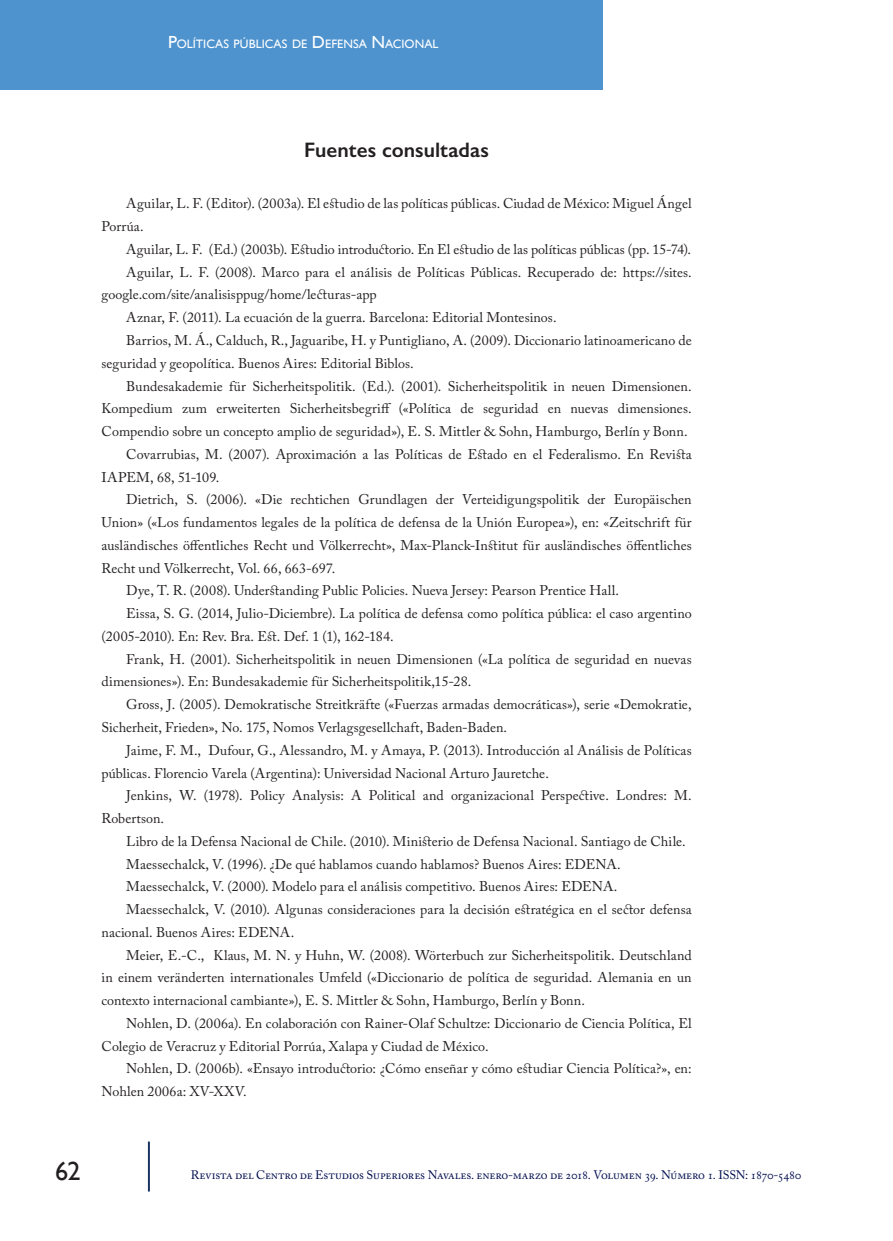
<style>
.page{position:relative;width:893px;height:1241px;background:#fff}
.page>*{position:absolute;margin:0;border:0;box-sizing:border-box;transform-origin:0 0}
.t1{font:26.25px "Gill Sans";color:#231f20}
._03_Subtítulos{font:600 21px "Gill Sans";letter-spacing:.005em;color:#231f20}
._17_Bibliografía{font:14px/22.8px "Adobe Caslon Pro";letter-spacing:.005em;color:#231f20}
.t2{font:12.25px "Adobe Caslon Pro";letter-spacing:-.015em;color:#030e4f}
.t3{font:12.25px "Gill Sans";color:#fff}
.s1{font-size:17.5px}
</style>
<div class="page">
<hr style="left:148px;top:1141px;width:2px;height:50px;background:#183463">
<div style="left:0;top:0;width:603px;height:89px;background:#4e93ce"></div>
<p class="t3" style="left:168px;top:36px;width:272px"><span class="s1">P</span>OLÍTICAS PÚBLICAS DE <span class="s1">D</span> EFENSA <span class="s1">N</span>ACIONAL</p>
<p class="_03_Subtítulos" style="left:304px;top:137px;width:186px">Fuentes consultadas</p>
<p class="_17_Bibliografía" style="left:102px;top:192px;width:592px;text-indent:25px">Aguilar, L. F. (Editor). (2003a). El estudio de las políticas públicas. Ciudad de México: Miguel Ángel<br>Porrúa.</p>
<p class="_17_Bibliografía" style="left:126px;top:238px;width:566px">Aguilar, L. F. (Ed.) (2003b). Estudio introductorio. En El estudio de las políticas públicas (pp. 15-74).</p>
<p class="_17_Bibliografía" style="left:102px;top:260px;width:592px;text-indent:25px">Aguilar, L. F. (2008). Marco para el análisis de Políticas Públicas. Recuperado de: https://sites. google.com/site/analisisppug/home/lecturas-app</p>
<p class="_17_Bibliografía" style="left:126px;top:306px;width:432px">Aznar, F. (2011). La ecuación de la guerra. Barcelona: Editorial Montesinos.</p>
<p class="_17_Bibliografía" style="left:102px;top:329px;width:592px;text-indent:25px">Barrios, M. Á., Calduch, R., Jaguaribe, H. y Puntigliano, A. (2009). Diccionario latinoamericano de seguridad y geopolítica. Buenos Aires: Editorial Biblos.</p>
<p class="_17_Bibliografía" style="left:102px;top:374px;width:592px;text-align:justify;text-indent:25px">Bundesakademie für Sicherheitspolitik. (Ed.). (2001). Sicherheitspolitik in neuen Dimensionen.<br>Kompedium zum erweiterten Sicherheitsbegriff («Política de seguridad en nuevas dimensiones.<br>Compendio sobre un concepto amplio de seguridad»), E. S. Mittler &amp; Sohn, Hamburgo, Berlín y Bonn.</p>
<p class="_17_Bibliografía" style="left:102px;top:442px;width:592px;text-indent:25px">Covarrubias, M. (2007). Aproximación a las Políticas de Estado en el Federalismo. En Revista<br>IAPEM, 68, 51-109.</p>
<p class="_17_Bibliografía" style="left:102px;top:488px;width:592px;text-align:justify;text-indent:25px">Dietrich, S. (2006). «Die rechtichen Grundlagen der Verteidigungspolitik der Europäischen Union» («Los fundamentos legales de la política de defensa de la Unión Europea»), en: «Zeitschrift für ausländisches öffentliches Recht und Völkerrecht», Max-Planck-Institut für ausländisches öffentliches Recht und Völkerrecht, Vol. 66, 663-697.</p>
<p class="_17_Bibliografía" style="left:126px;top:579px;width:494px">Dye, T. R. (2008). Understanding Public Policies. Nueva Jersey: Pearson Prentice Hall.</p>
<p class="_17_Bibliografía" style="left:102px;top:602px;width:592px;text-indent:25px">Eissa, S. G. (2014, Julio-Diciembre). La política de defensa como política pública: el caso argentino (2005-2010). En: Rev. Bra. Est. Def. 1 (1), 162-184.</p>
<p class="_17_Bibliografía" style="left:102px;top:647px;width:592px;text-indent:25px">Frank, H. (2001). Sicherheitspolitik in neuen Dimensionen («La política de seguridad en nuevas dimensiones»). En: Bundesakademie für Sicherheitspolitik,15-28.</p>
<p class="_17_Bibliografía" style="left:102px;top:693px;width:592px;text-indent:25px">Gross, J. (2005). Demokratische Streitkräfte («Fuerzas armadas democráticas»), serie «Demokratie,<br>Sicherheit, Frieden», No. 175, Nomos Verlagsgesellchaft, Baden-Baden.</p>
<p class="_17_Bibliografía" style="left:102px;top:738px;width:592px;text-indent:25px">Jaime, F. M., Dufour, G., Alessandro, M. y Amaya, P. (2013). Introducción al Análisis de Políticas públicas. Florencio Varela (Argentina): Universidad Nacional Arturo Jauretche.</p>
<p class="_17_Bibliografía" style="left:102px;top:784px;width:592px;text-indent:25px">Jenkins, W. (1978). Policy Analysis: A Political and organizacional Perspective. Londres: M.<br>Robertson.</p>
<p class="_17_Bibliografía" style="left:126px;top:829px;width:561px">Libro de la Defensa Nacional de Chile. (2010). Ministerio de Defensa Nacional. Santiago de Chile.</p>
<p class="_17_Bibliografía" style="left:126px;top:852px;width:496px">Maessechalck, V. (1996). ¿De qué hablamos cuando hablamos? Buenos Aires: EDENA.</p>
<p class="_17_Bibliografía" style="left:126px;top:875px;width:492px">Maessechalck, V. (2000). Modelo para el análisis competitivo. Buenos Aires: EDENA.</p>
<p class="_17_Bibliografía" style="left:102px;top:897px;width:592px;text-indent:25px">Maessechalck, V. (2010). Algunas consideraciones para la decisión estratégica en el sector defensa nacional. Buenos Aires: EDENA.</p>
<p class="_17_Bibliografía" style="left:102px;top:943px;width:592px;text-align:justify;text-indent:25px">Meier, E.-C., Klaus, M. N. y Huhn, W. (2008). Wörterbuch zur Sicherheitspolitik. Deutschland in einem veränderten internationales Umfeld («Diccionario de política de seguridad. Alemania en un contexto internacional cambiante»), E. S. Mittler &amp; Sohn, Hamburgo, Berlín y Bonn.</p>
<p class="_17_Bibliografía" style="left:102px;top:1011px;width:592px;text-indent:25px">Nohlen, D. (2006a). En colaboración con Rainer-Olaf Schultze: Diccionario de Ciencia Política, El<br>Colegio de Veracruz y Editorial Porrúa, Xalapa y Ciudad de México.</p>
<p class="_17_Bibliografía" style="left:102px;top:1057px;width:592px;text-indent:25px">Nohlen, D. (2006b). «Ensayo introductorio: ¿Cómo enseñar y cómo estudiar Ciencia Política?», en:<br>Nohlen 2006a: XV-XXV.</p>
<h1 class="t1" style="left:55px;top:1155px;width:27px">62<sup>62</sup></h1>
<p class="t2" style="left:191px;top:1167px;width:612px">Revista del Centro de Estudios Superiores Navales. enero-marzo de 2018. Volumen 39. Número 1. ISSN: 1870-5480</p>
</div>
